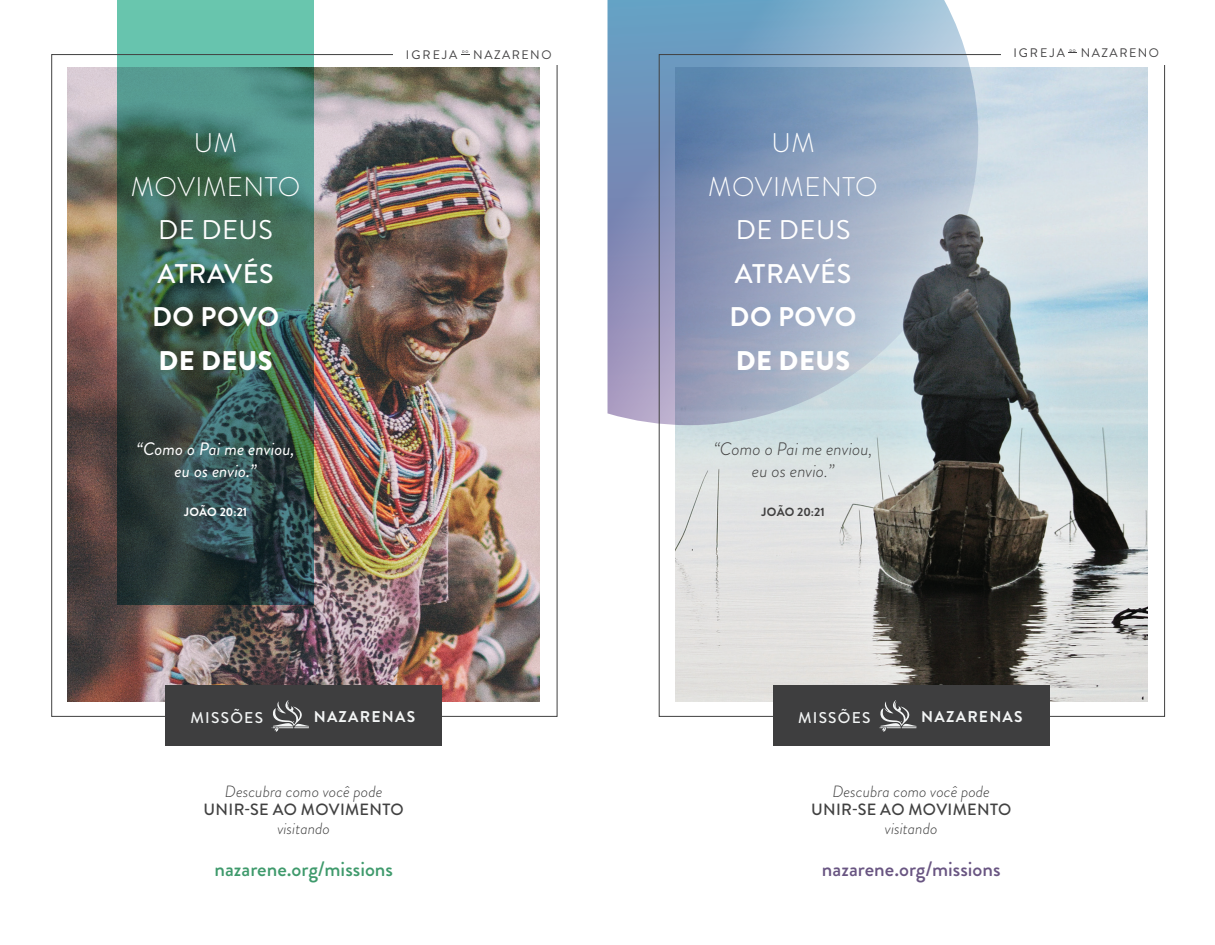
<style>
.page{position:relative;width:1215px;height:945px;background:#fff}
.page>*{position:absolute;margin:0;border:0;box-sizing:border-box;transform-origin:0 0}
.t1{font:300 27px/43.5px "Brandon Grotesque";letter-spacing:.02em;color:#fff;text-align:center}
.t2{font:500 27px "Brandon Grotesque";letter-spacing:.02em;color:#fff}
.t3{font:27px "Brandon Grotesque";letter-spacing:.02em;color:#fff}
.t4{font:700 27px "Brandon Grotesque";letter-spacing:.015em;color:#fff}
.t5{font:900 27px "Brandon Grotesque";letter-spacing:.02em;color:#fff}
.t6{font:500 21px "Brandon Grotesque";color:#3f9a6c}
.t7{font:500 21px "Brandon Grotesque";color:#695582}
.t8{font:italic 300 18px/21.6px "Brandon Grotesque";color:#403f3f;text-align:center}
.t9{font:italic 18px/21.6px "Brandon Grotesque";color:#fff;text-align:center}
.t10{font:italic 300 16.35px "Brandon Grotesque";color:#414141}
.t11{font:500 16.35px "Brandon Grotesque";letter-spacing:.02em;color:#414141}
.t12{font:700 15.6px "Brandon Grotesque";letter-spacing:.08em;color:#f3f5f5}
.t13{font:500 15.6px "Brandon Grotesque";letter-spacing:.08em;color:#f3f5f5}
.t14{font:12.45px "Brandon Grotesque";letter-spacing:.12em;color:#424142}
.t15{font:700 12px "Brandon Grotesque";letter-spacing:.015em;color:#403f3f}
.t16{font:700 12px "Brandon Grotesque";letter-spacing:.015em;color:#fff}
.t17{font:500 3.6px "Brandon Grotesque";color:#424142}
</style>
<div class="page">
<img style="left:675px;top:68px;width:473px;height:633px">
<img style="left:68px;top:68px;width:472px;height:633px">
<svg style="left:608px;top:0;width:370px;height:425px;background:#8b9eb9"></svg>
<svg style="left:118px;top:0;width:195px;height:604px;background:#406a5f"></svg>
<div style="left:773px;top:685px;width:277px;height:61px;background:#3e3e3f"></div>
<svg style="left:879px;top:700px;width:38px;height:32px"></svg>
<div style="left:165px;top:685px;width:277px;height:61px;background:#3e3e3f"></div>
<svg style="left:271px;top:700px;width:38px;height:32px"></svg>
<h1 class="t1" style="left:131px;top:121px;width:171px">UM<br>MOVIMENTO</h1>
<h1 class="t3" style="left:158px;top:211px;width:116px">DE DEUS</h1>
<h1 class="t2" style="left:157px;top:255px;width:118px">ATRAVÉS</h1>
<h1 class="t4" style="left:152px;top:298px;width:129px">DO POVO</h1>
<h1 class="t5" style="left:158px;top:341px;width:116px">DE DEUS</h1>
<p class="t9" style="left:137px;top:438px;width:160px">“Como o Pai me enviou, eu os envio.”</p>
<p class="t16" style="left:184px;top:504px;width:65px">JOÃO 20:21</p>
<p class="t14" style="left:406px;top:46px;width:53px">IGREJA</p>
<p class="t14" style="left:473px;top:46px;width:80px">NAZARENO</p>
<p class="t17" style="left:462px;top:50px;width:8px">DO</p>
<h1 class="t1" style="left:708px;top:121px;width:171px">UM<br>MOVIMENTO</h1>
<h1 class="t3" style="left:736px;top:211px;width:116px">DE DEUS</h1>
<h1 class="t2" style="left:735px;top:255px;width:118px">ATRAVÉS</h1>
<h1 class="t4" style="left:730px;top:298px;width:129px">DO POVO</h1>
<h1 class="t5" style="left:736px;top:341px;width:116px">DE DEUS</h1>
<p class="t8" style="left:714px;top:438px;width:160px">“Como o Pai me enviou, eu os envio.”</p>
<p class="t15" style="left:762px;top:504px;width:65px">JOÃO 20:21</p>
<p class="t14" style="left:1013px;top:44px;width:53px">IGREJA</p>
<p class="t14" style="left:1081px;top:44px;width:80px">NAZARENO</p>
<p class="t17" style="left:1070px;top:48px;width:8px">DO</p>
<p class="t13" style="left:191px;top:706px;width:74px">MISSÕES</p>
<p class="t12" style="left:314px;top:706px;width:103px">NAZARENAS</p>
<p class="t13" style="left:798px;top:706px;width:74px">MISSÕES</p>
<p class="t12" style="left:921px;top:706px;width:103px">NAZARENAS</p>
<p class="t10" style="left:225px;top:780px;width:159px">Descubra como você pode</p>
<p class="t11" style="left:204px;top:798px;width:202px">UNIR-SE AO MOVIMENTO</p>
<p class="t10" style="left:277px;top:817px;width:54px">visitando</p>
<p class="t6" style="left:214px;top:854px;width:180px">nazarene.org/missions</p>
<p class="t7" style="left:822px;top:854px;width:180px">nazarene.org/missions</p>
<p class="t10" style="left:833px;top:780px;width:159px">Descubra como você pode</p>
<p class="t11" style="left:811px;top:798px;width:202px">UNIR-SE AO MOVIMENTO</p>
<p class="t10" style="left:885px;top:817px;width:54px">visitando</p>
</div>
